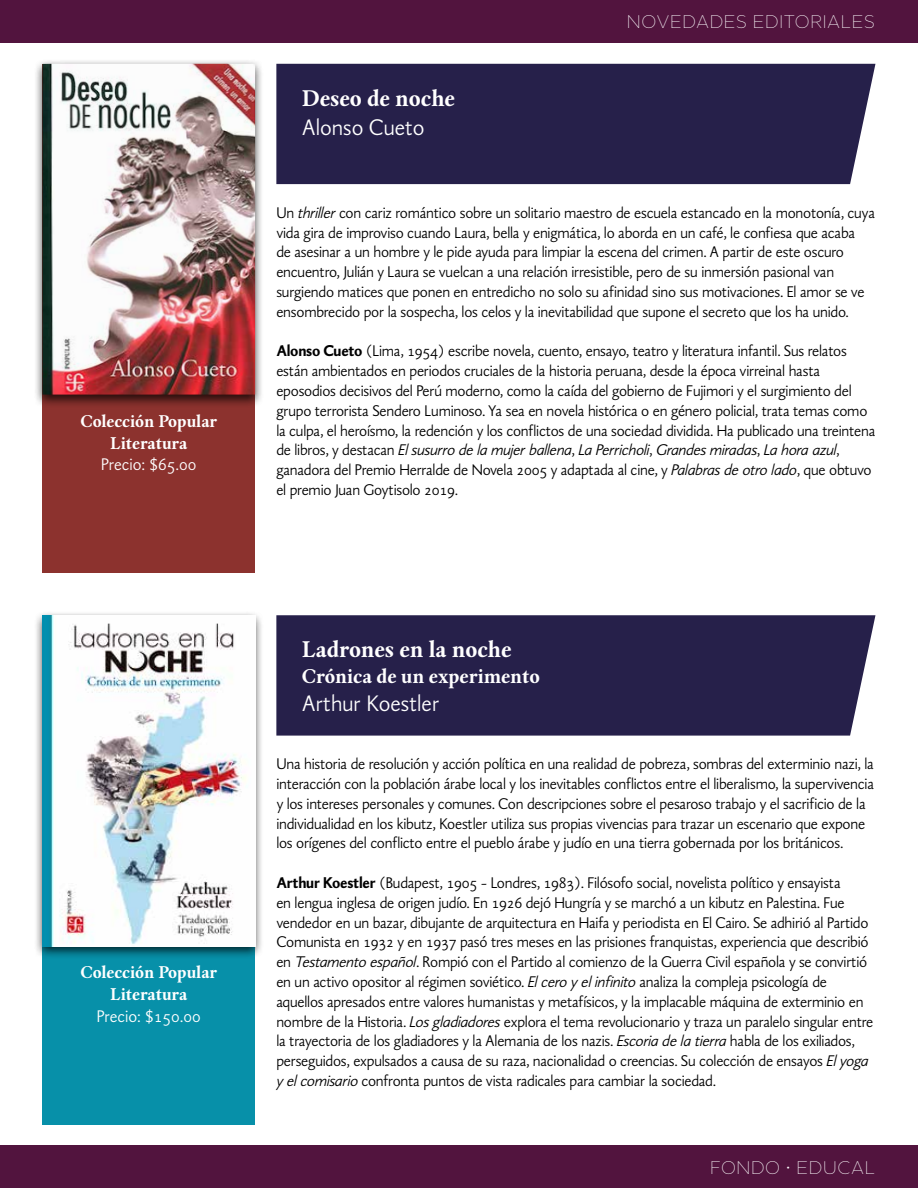
<style>
.page{position:relative;width:918px;height:1188px;background:#fff}
.page>*{position:absolute;margin:0;border:0;box-sizing:border-box;transform-origin:0 0}
.t1{font:700 24px "Fondo";color:#fff}
.t2{font:24px "Fondo Sans";color:#fff}
.t3{font:700 21px "Fondo";color:#fff}
.t4{font:700 18px/21.6px "Fondo";color:#fff;text-align:center}
.t5{font:18px "Minaxi Hairline Text";color:#fff}
.t6{font:18px "Fondo Sans";color:#fff}
.t7{font:16.5px/19.8px "Fondo Sans";letter-spacing:-.015em;color:#000}
.s1{font-style:italic}
.s2{font-weight:700}
</style>
<div class="page">
<div style="left:0;top:1145px;width:918px;height:43px;background:#52143e"></div>
<div style="left:0;top:0;width:918px;height:43px;background:#52143e"></div>
<div style="left:43px;top:64px;width:212px;height:509px;background:#8c322e"></div>
<div style="left:43px;top:946px;width:212px;height:178px;background:#0790a9"></div>
<div style="left:34px;top:59px;width:230px;height:349px;background:#000;opacity:.75"></div>
<img style="left:43px;top:64px;width:212px;height:331px">
<div style="left:34px;top:611px;width:230px;height:348px;background:#000;opacity:.75"></div>
<img style="left:43px;top:615px;width:212px;height:331px">
<div style="left:276px;top:64px;width:599px;height:120px;background:#26204a"></div>
<div style="left:276px;top:615px;width:599px;height:121px;background:#26204a"></div>
<p class="t4" style="left:80px;top:410px;width:138px">Colección Popular<br>Literatura</p>
<p class="t6" style="left:101px;top:455px;width:97px">Precio: $65.00</p>
<p class="t4" style="left:80px;top:962px;width:138px">Colección Popular<br>Literatura</p>
<p class="t6" style="left:97px;top:1006px;width:106px">Precio: $150.00</p>
<h1 class="t1" style="left:302px;top:84px;width:155px">Deseo de noche</h1>
<h1 class="t2" style="left:302px;top:114px;width:124px">Alonso Cueto</h1>
<p class="t5" style="left:627px;top:11px;width:250px">NOVEDADES EDITORIALES</p>
<p class="t7" style="left:276px;top:203px;width:600px">Un <span class="s1">thriller</span> con cariz romántico sobre un solitario maestro de escuela estancado en la monotonía, cuya vida gira de improviso cuando Laura, bella y enigmática, lo aborda en un café, le confiesa que acaba<br>de asesinar a un hombre y le pide ayuda para limpiar la escena del crimen. A partir de este oscuro encuentro, Julián y Laura se vuelcan a una relación irresistible, pero de su inmersión pasional van surgiendo matices que ponen en entredicho no solo su afinidad sino sus motivaciones. El amor se ve ensombrecido por la sospecha, los celos y la inevitabilidad que supone el secreto que los ha unido.</p>
<p class="t7" style="left:276px;top:341px;width:601px"><span class="s2">Alonso Cueto</span> (Lima, 1954) escribe novela, cuento, ensayo, teatro y literatura infantil. Sus relatos están ambientados en periodos cruciales de la historia peruana, desde la época virreinal hasta eposodios decisivos del Perú moderno, como la caída del gobierno de Fujimori y el surgimiento del grupo terrorista Sendero Luminoso. Ya sea en novela histórica o en género policial, trata temas como la culpa, el heroísmo, la redención y los conflictos de una sociedad dividida. Ha publicado una treintena de libros, y destacan <span class="s1">El susurro de la mujer ballena</span>, <span class="s1">La Perricholi</span>, <span class="s1">Grandes miradas</span>, <span class="s1">La hora azul</span>, ganadora del Premio Herralde de Novela 2005 y adaptada al cine, y <span class="s1">Palabras de otro lado</span>, que obtuvo el premio Juan Goytisolo 2019.</p>
<h1 class="t1" style="left:302px;top:636px;width:211px">Ladrones en la noche</h1>
<p class="t3" style="left:302px;top:664px;width:240px">Crónica de un experimento</p>
<h1 class="t2" style="left:302px;top:691px;width:139px">Arthur Koestler</h1>
<p class="t7" style="left:276px;top:754px;width:599px">Una historia de resolución y acción política en una realidad de pobreza, sombras del exterminio nazi, la interacción con la población árabe local y los inevitables conflictos entre el liberalismo, la supervivencia y los intereses personales y comunes. Con descripciones sobre el pesaroso trabajo y el sacrificio de la individualidad en los kibutz, Koestler utiliza sus propias vivencias para trazar un escenario que expone los orígenes del conflicto entre el pueblo árabe y judío en una tierra gobernada por los británicos.</p>
<p class="t7" style="left:276px;top:873px;width:599px"><span class="s2">Arthur Koestler</span> (Budapest, 1905 - Londres, 1983). Filósofo social, novelista político y ensayista<br>en lengua inglesa de origen judío. En 1926 dejó Hungría y se marchó a un kibutz en Palestina. Fue vendedor en un bazar, dibujante de arquitectura en Haifa y periodista en El Cairo. Se adhirió al Partido Comunista en 1932 y en 1937 pasó tres meses en las prisiones franquistas, experiencia que describió en <span class="s1">Testamento español</span>. Rompió con el Partido al comienzo de la Guerra Civil española y se convirtió en un activo opositor al régimen soviético. <span class="s1">El cero y el infinito</span> analiza la compleja psicología de aquellos apresados entre valores humanistas y metafísicos, y la implacable máquina de exterminio en nombre de la Historia. <span class="s1">Los gladiadores</span> explora el tema revolucionario y traza un paralelo singular entre la trayectoria de los gladiadores y la Alemania de los nazis. <span class="s1">Escoria de la tierra</span> habla de los exiliados, perseguidos, expulsados a causa de su raza, nacionalidad o creencias. Su colección de ensayos <span class="s1">El yoga y el comisario</span> confronta puntos de vista radicales para cambiar la sociedad.</p>
<p class="t5" style="left:710px;top:1157px;width:167px">FONDO • EDUCAL</p>
</div>
